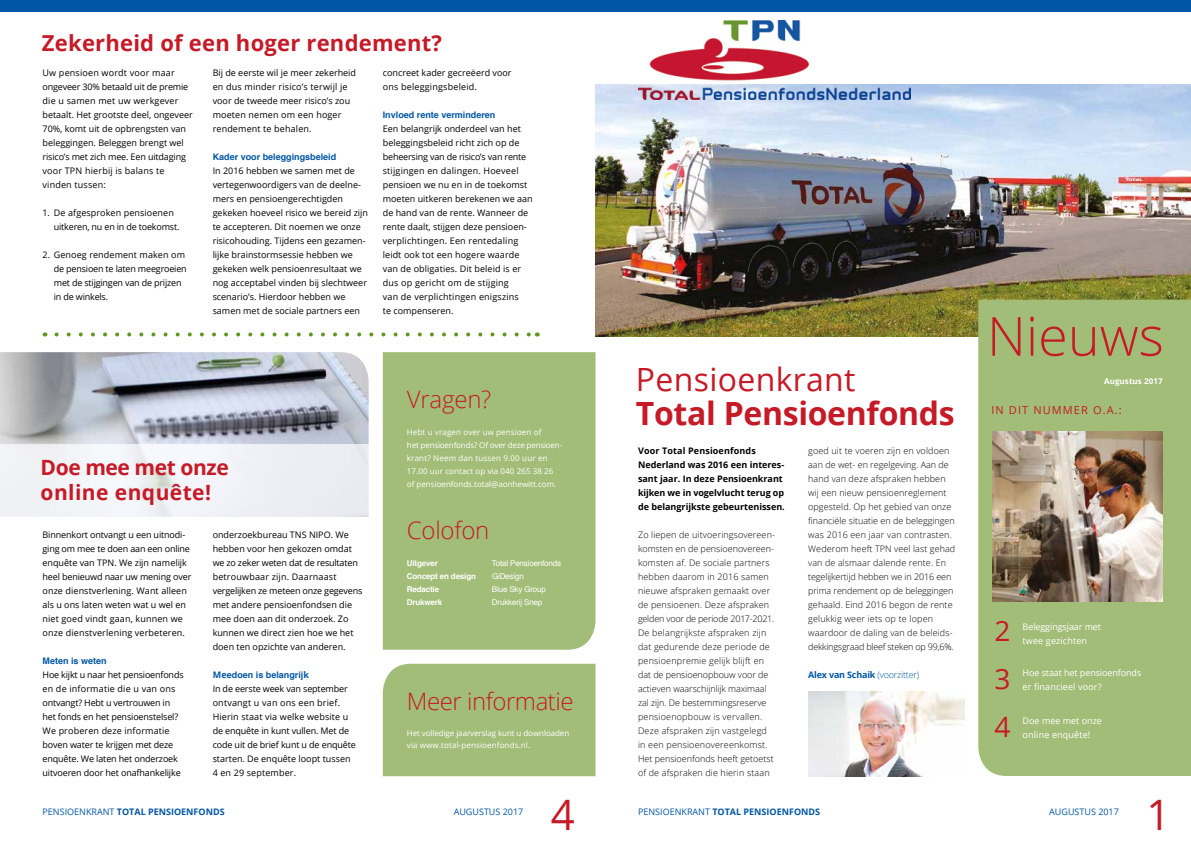
<style>
.page{position:relative;width:1191px;height:842px;background:#fff}
.page>*{position:absolute;margin:0;border:0;box-sizing:border-box;transform-origin:0 0}
.t1{font:300 54px "Open Sans";color:#c61a27}
.t2{font:42px "Open Sans";color:#c61a27}
.t3{font:700 32px "Open Sans";letter-spacing:-.01em;color:#c61a27}
.t4{font:32px "Open Sans";letter-spacing:.01em;color:#c61a27}
.t5{font:28px/48px "Open Sans";color:#c61a27;text-align:justify}
.t6{font:300 24px "Open Sans";letter-spacing:-.02em;color:#c61a27}
.t7{font:700 22px "Open Sans";letter-spacing:.01em;color:#c61a27}
.t8{font:700 21px/25px "Open Sans";letter-spacing:.02em;color:#c61a27}
.t9{font:11px "Open Sans";letter-spacing:.1em;color:#c61a27}
.t10{font:9px/14px "Open Sans";color:#000}
.t11{font:300 9px/14px "Open Sans";letter-spacing:.01em;color:#000}
.t12{font:700 9px/14px "Open Sans";color:#000}
.t13{font:9px/14px "Open Sans";color:#fff}
.t14{font:9px/14px "Open Sans";letter-spacing:-.02em;color:#000}
.t15{font:700 9px "Helvetica";color:#0056a4}
.t16{font:700 9px "Open Sans";color:#0056a4}
.t17{font:700 9px "Open Sans";letter-spacing:-.02em;color:#0056a4}
.t18{font:9px "Open Sans";color:#0056a4}
.t19{font:8px/13px "Open Sans";color:#fff}
.t20{font:8px "Helvetica";letter-spacing:-.02em;color:#fff}
.t21{font:700 8px "Helvetica";letter-spacing:-.02em;color:#fff}
.t22{font:700 8px "Open Sans";letter-spacing:.01em;color:#fff}
.s1{font-family:"Open Sans"}
.s2{font-weight:300}
.s3{font-weight:400}
</style>
<div class="page">
<img style="left:595px;top:84px;width:596px;height:253px">
<div style="left:978px;top:300px;width:213px;height:476px;background:#a2bd77"></div>
<svg style="left:57px;top:332px;width:474px;height:4px"></svg>
<div style="left:383px;top:352px;width:212px;height:298px;background:#a2bd77"></div>
<div style="left:383px;top:664px;width:212px;height:112px;background:#a2bd77"></div>
<div style="left:0;top:0;width:1191px;height:11px;background:#0056a4"></div>
<img style="left:808px;top:692px;width:156px;height:84px">
<img style="left:992px;top:431px;width:170px;height:170px">
<img style="left:0;top:352px;width:369px;height:92px">
<div style="left:0;top:444px;width:369px;height:73px;background:#f0f1f5"></div>
<img style="left:639px;top:21px;width:271px;height:78px">
<h3 class="t7" style="left:42px;top:27px;width:401px">Zekerheid of een hoger rendement?</h3>
<p class="t10" style="left:43px;top:65px;width:152px">Uw pensioen wordt voor maar ongeveer 30% betaald uit de premie die u samen met uw werkgever betaalt. Het grootste deel, ongeveer<br>70%, komt uit de opbrengsten van beleggingen. Beleggen brengt wel risico’s met zich mee. Een uitdaging voor TPN hierbij is balans te vinden tussen:</p>
<p class="t10" style="left:54px;top:205px;width:127px;text-indent:-11px">1. De afgesproken pensioenen uitkeren, nu en in de toekomst.</p>
<p class="t14" style="left:54px;top:247px;width:134px;text-indent:-11px">2. Genoeg rendement maken om de pensioen te laten meegroeien met de stijgingen van de prijzen in de winkels.</p>
<p class="t10" style="left:213px;top:65px;width:145px">Bij de eerste wil je meer zekerheid en dus minder risico’s terwijl je voor de tweede meer risico’s zou moeten nemen om een hoger rendement te behalen.</p>
<p class="t15" style="left:213px;top:149px;width:125px">Kader voor beleggingsbeleid</p>
<p class="t10" style="left:213px;top:163px;width:157px">In 2016 hebben we samen met de vertegenwoordigers van de deelne&shy;mers en pensioengerechtigden gekeken hoeveel risico we bereid zijn te accepteren. Dit noemen we onze risicohouding. Tijdens een gezamen&shy;lijke brainstormsessie hebben we gekeken welk pensioenresultaat we nog acceptabel vinden bij slechtweer scenario’s. Hierdoor hebben we samen met de sociale partners een</p>
<p class="t10" style="left:383px;top:65px;width:130px">concreet kader gecreëerd voor ons beleggingsbeleid.</p>
<p class="t15" style="left:383px;top:107px;width:114px">Invloed rente verminderen</p>
<p class="t10" style="left:383px;top:121px;width:151px">Een belangrijk onderdeel van het beleggingsbeleid richt zich op de beheersing van de risico’s van rente stijgingen en dalingen. Hoeveel pensioen we nu en in de toekomst moeten uitkeren berekenen we aan de hand van de rente. Wanneer de rente daalt, stijgen deze pensioen&shy;verplichtingen. Een rentedaling leidt ook tot een hogere waarde van de obligaties. Dit beleid is er dus op gericht om de stijging<br>van de verplichtingen enigszins<br>te compenseren.</p>
<h3 class="t8" style="left:41px;top:455px;width:190px">Doe mee met onze online enquête!</h3>
<p class="t10" style="left:43px;top:527px;width:150px">Binnenkort ontvangt u een uitnodi&shy;ging om mee te doen aan een online enquête van TPN. We zijn namelijk heel benieuwd naar uw mening over onze dienstverlening. Want alleen als u ons laten weten wat u wel en niet goed vindt gaan, kunnen we onze dienstverlening verbeteren.</p>
<p class="t15" style="left:43px;top:653px;width:66px">Meten is weten</p>
<p class="t10" style="left:43px;top:667px;width:143px">Hoe kijkt u naar het pensioenfonds en de informatie die u van ons ontvangt? Hebt u vertrouwen in het fonds en het pensioenstelsel?<br>We proberen deze informatie boven water te krijgen met deze enquête. We laten het onderzoek uitvoeren door het onafhankelijke</p>
<p class="t10" style="left:213px;top:527px;width:151px">onderzoekbureau TNS NIPO. We hebben voor hen gekozen omdat we zo zeker weten dat de resultaten betrouwbaar zijn. Daarnaast vergelijken ze meteen onze gegevens met andere pensioenfondsen die mee doen aan dit onderzoek. Zo kunnen we direct zien hoe we het doen ten opzichte van anderen.</p>
<p class="t15" style="left:213px;top:667px;width:98px"><span class="s1">Me</span>edoen is belangrij<span class="s1">k</span></p>
<p class="t10" style="left:213px;top:681px;width:145px">In de eerste week van september ontvangt u van ons een brief.<br>Hierin staat via welke website u de enquête in kunt vullen. Met de code uit de brief kunt u de enquête starten. De enquête loopt tussen<br>4 en 29 september.</p>
<h3 class="t6" style="left:407px;top:382px;width:86px">Vragen?</h3>
<p class="t19" style="left:407px;top:425px;width:157px">Hebt u vragen over uw pensioen of<br>het pensioenfonds? Of over deze pensioen&shy;krant? Neem dan tussen 9.00 uur en 17.00 uur contact op via 040 265 38 26 of pensioenfonds.total@aonhewitt.com.</p>
<h3 class="t6" style="left:407px;top:513px;width:84px">Colofon</h3>
<p class="t21" style="left:407px;top:556px;width:32px">Uitgever</p>
<p class="t20" style="left:492px;top:557px;width:71px">Total Pensioenfonds</p>
<p class="t21" style="left:407px;top:569px;width:71px">Concept en design</p>
<p class="t20" style="left:492px;top:570px;width:33px">GiDesign</p>
<p class="t21" style="left:407px;top:582px;width:34px">Redactie</p>
<p class="t20" style="left:492px;top:583px;width:55px">Blue Sky Group</p>
<p class="t21" style="left:407px;top:595px;width:37px">Drukwerk</p>
<p class="t20" style="left:492px;top:596px;width:52px">Drukkerij Snep</p>
<h3 class="t6" style="left:407px;top:685px;width:168px">Meer informatie</h3>
<p class="t19" style="left:407px;top:727px;width:164px;line-height:12px">Het volledige jaarverslag kunt u downloaden via www.total-pensioenfonds.nl.</p>
<h3 class="t4" style="left:636px;top:357px;width:221px">Pensioenkrant</h3>
<h3 class="t3" style="left:636px;top:390px;width:320px">Total Pensioenfonds</h3>
<p class="t12" style="left:638px;top:443px;width:148px">Voor Total Pensioenfonds<br>Nederland was 2016 een interes&shy;sant jaar. In deze Pensioenkrant kijken we in vogelvlucht terug op de belangrijkste gebeurtenissen.</p>
<p class="t11" style="left:638px;top:527px;width:138px">Zo liepen de uitvoeringsovereen&shy;komsten en de pensioenovereen&shy;komsten af. De sociale partners hebben daarom in 2016 samen nieuwe afspraken gemaakt over de pensioenen. Deze afspraken gelden voor de periode 2017-2021.<br>De belangrijkste afspraken zijn dat gedurende deze periode de pensioenpremie gelijk blijft en dat de pensioenopbouw voor de actieven waarschijnlijk maximaal zal zijn. De bestemmingsreserve pensioenopbouw is vervallen.<br>Deze afspraken zijn vastgelegd in een pensioenovereenkomst.<br>Het pensioenfonds heeft getoetst of de afspraken die hierin staan</p>
<p class="t11" style="left:808px;top:443px;width:149px">goed uit te voeren zijn en voldoen aan de wet- en regelgeving. Aan de hand van deze afspraken hebben wij een nieuw pensioenreglement opgesteld. Op het gebied van onze financiële situatie en de beleggingen was 2016 een jaar van contrasten.<br>Wederom heeft TPN veel last gehad van de alsmaar dalende rente. En tegelijkertijd hebben we in 2016 een prima rendement op de beleggingen gehaald. Eind 2016 begon de rente gelukkig weer iets op te lopen waardoor de daling van de beleids&shy;dekkingsgraad bleef steken op 99,6%.</p>
<p class="t17" style="left:808px;top:668px;width:113px">Alex van Schaik <span class="s2">(voorzitter)</span></p>
<h1 class="t1" style="left:987px;top:299px;width:178px">Nieuws</h1>
<p class="t22" style="left:1104px;top:375px;width:60px">Augustus 2017</p>
<p class="t9" style="left:991px;top:402px;width:132px">IN DIT NUMMER O.A.:</p>
<h3 class="t5" style="left:994px;top:606px;width:18px">2<br>3<br>4</h3>
<p class="t13" style="left:1022px;top:619px;width:80px">Beleggingsjaar met twee gezichten</p>
<p class="t13" style="left:1022px;top:665px;width:120px">Hoe staat het pensioenfonds er financieel voor?</p>
<p class="t13" style="left:1022px;top:713px;width:81px">Doe mee met onze online enquête!</p>
<h2 class="t2" style="left:551px;top:786px;width:26px">4</h2>
<h2 class="t2" style="left:1146px;top:786px;width:26px">1</h2>
<p class="t16" style="left:43px;top:805px;width:184px"><span class="s3">PENSIOENKRANT</span> TOTAL PENSIOENFONDS</p>
<p class="t18" style="left:454px;top:805px;width:71px">AUGUSTUS 2017</p>
<p class="t16" style="left:638px;top:805px;width:184px"><span class="s3">PENSIOENKRANT</span> TOTAL PENSIOENFONDS</p>
<p class="t18" style="left:1049px;top:805px;width:71px">AUGUSTUS 2017</p>
</div>
